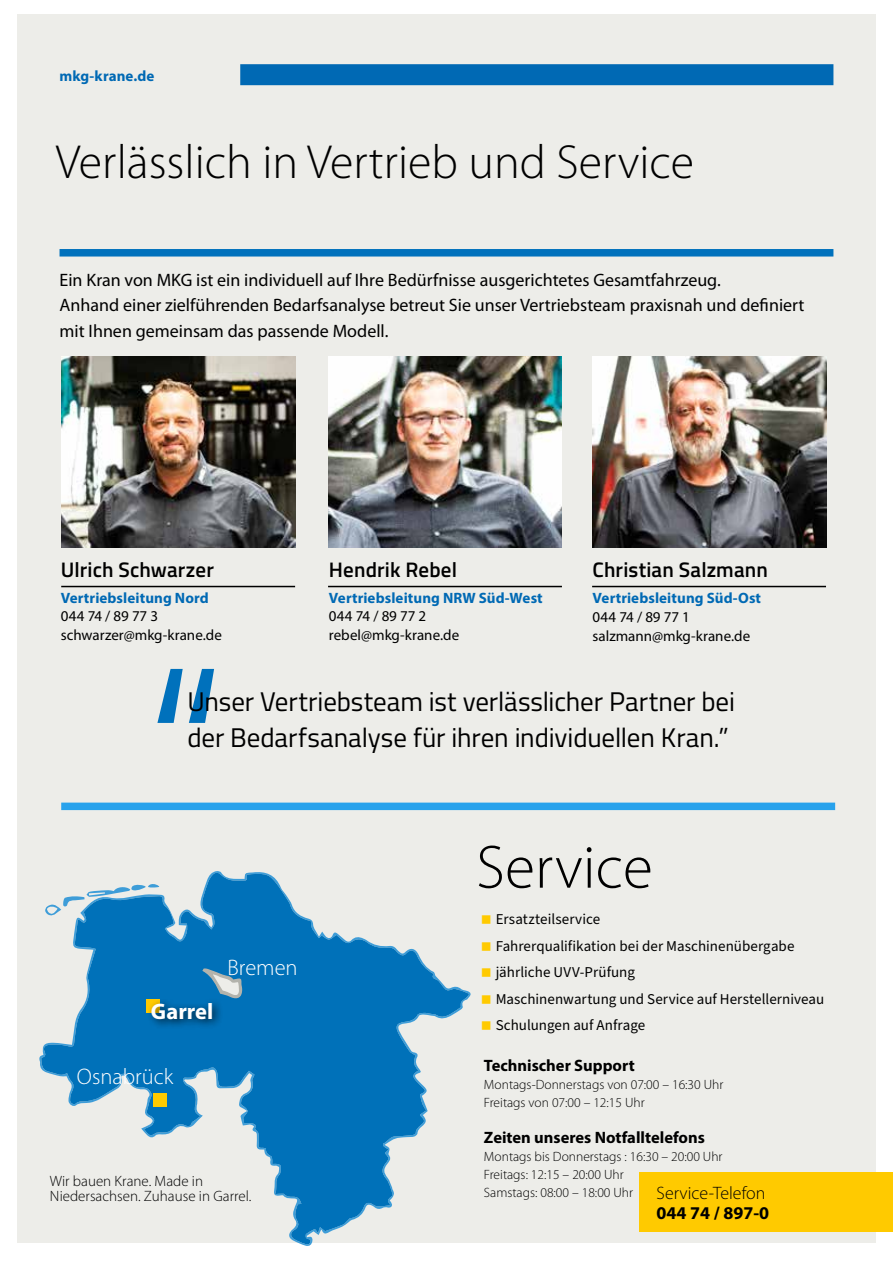
<style>
.page{position:relative;width:893px;height:1263px;background:#fff}
.page>*{position:absolute;margin:0;border:0;box-sizing:border-box;transform-origin:0 0}
.t1{font:300 61.5px "Myriad Pro";color:#000}
.t2{font:300 48px "Myriad Pro";color:#000}
.t3{font:27px/36px "Titillium Web";letter-spacing:-.005em;color:#000}
.t4{font:300 22.5px "Myriad Pro";color:#fff}
.t5{font:700 22.5px "Myriad Pro";color:#fff}
.t6{font:600 21px "Titillium Web";letter-spacing:.005em;color:#000}
.t7{font:18px/25.5px "Myriad Pro";color:#000}
.t8{font:300 18px "Myriad Pro";color:#000}
.t9{font:700 18px "Myriad Pro";color:#000}
.t10{font:700 16.5px "Myriad Pro";color:#000}
.t11{font:15px/26.5px "Source Sans Pro";color:#000}
.t12{font:15px/19px "Myriad Pro";color:#000}
.t13{font:700 15px "Myriad Pro";letter-spacing:.005em;color:#0069b4}
.t14{font:300 15px/15px "Myriad Pro";color:#000}
.t15{font:300 13.5px/18px "Myriad Pro";color:#000}
</style>
<div class="page">
<div style="left:17px;top:14px;width:859px;height:1229px;background:#edede9"></div>
<svg style="left:157px;top:669px;width:57px;height:54px"></svg>
<div style="left:639px;top:1172px;width:254px;height:59px;background:#ffca00"></div>
<img style="left:61px;top:357px;width:234px;height:191px">
<img style="left:328px;top:357px;width:234px;height:191px">
<img style="left:592px;top:357px;width:234px;height:190px">
<svg style="left:41px;top:872px;width:428px;height:373px"></svg>
<svg style="left:201px;top:802px;width:42px;height:290px"></svg>
<div style="left:147px;top:998px;width:76px;height:31px;background:#000;opacity:.75"></div>
<div style="left:153px;top:1093px;width:14px;height:13px;background:#ffca00"></div>
<hr style="left:61px;top:586px;width:234px;height:1px;background:#000">
<hr style="left:328px;top:586px;width:234px;height:1px;background:#000">
<hr style="left:592px;top:586px;width:234px;height:1px;background:#000">
<div style="left:60px;top:249px;width:773px;height:8px;background:#0071bc"></div>
<div style="left:240px;top:64px;width:593px;height:21px;background:#0069b4"></div>
<div style="left:61px;top:803px;width:774px;height:7px;background:#28a2ec"></div>
<p class="t13" style="left:60px;top:66px;width:97px">mkg-krane.de</p>
<h2 class="t2" style="left:56px;top:133px;width:640px">Verlässlich in Vertrieb und Service</h2>
<p class="t7" style="left:60px;top:266px;width:746px">Ein Kran von MKG ist ein individuell auf Ihre Bedürfnisse ausgerichtetes Gesamtfahrzeug.<br>Anhand einer zielführenden Bedarfsanalyse betreut Sie unser Vertriebsteam praxisnah und definiert mit Ihnen gemeinsam das passende Modell.</p>
<p class="t6" style="left:61px;top:553px;width:155px">Ulrich Schwarzer</p>
<p class="t6" style="left:329px;top:553px;width:130px">Hendrik Rebel</p>
<p class="t6" style="left:593px;top:553px;width:177px">Christian Salzmann</p>
<p class="t13" style="left:61px;top:588px;width:150px">Vertriebsleitung Nord</p>
<p class="t13" style="left:329px;top:588px;width:215px">Vertriebsleitung NRW Süd-West</p>
<p class="t13" style="left:593px;top:588px;width:170px">Vertriebsleitung Süd-Ost</p>
<p class="t12" style="left:61px;top:607px;width:163px">044 74 / 89 77 3 schwarzer@mkg-krane.de</p>
<p class="t12" style="left:329px;top:607px;width:132px">044 74 / 89 77 2 rebel@mkg-krane.de</p>
<p class="t12" style="left:593px;top:607px;width:159px">044 74 / 89 77 1 salzmann@mkg-krane.de</p>
<h3 class="t3" style="left:187px;top:682px;width:549px">Unser Vertriebsteam ist verlässlicher Partner bei der Bedarfsanalyse für ihren individuellen Kran.”</h3>
<p class="t5" style="left:151px;top:996px;width:64px">Garrel</p>
<p class="t4" style="left:228px;top:954px;width:72px">Bremen</p>
<p class="t4" style="left:77px;top:1062px;width:98px">Osnabrück</p>
<p class="t14" style="left:50px;top:1173px;width:203px">Wir bauen Krane. Made in<br>Niedersachsen. Zuhause in Garrel.</p>
<h1 class="t1" style="left:476px;top:830px;width:178px">Service</h1>
<p class="t11" style="left:496px;top:906px;width:330px">Ersatzteilservice<br>Fahrerqualifikation bei der Maschinenübergabe jährliche UVV-Prüfung<br>Maschinenwartung und Service auf Herstellerniveau Schulungen auf Anfrage</p>
<p class="t10" style="left:484px;top:1055px;width:152px">Technischer Support</p>
<p class="t15" style="left:484px;top:1075px;width:241px">Montags-Donnerstags von 07:00 – 16:30 Uhr<br>Freitags von 07:00 – 12:15 Uhr</p>
<p class="t10" style="left:484px;top:1127px;width:222px">Zeiten unseres Notfalltelefons</p>
<p class="t15" style="left:484px;top:1147px;width:240px">Montags bis Donnerstags : 16:30 – 20:00 Uhr<br>Freitags: 12:15 – 20:00 Uhr<br>Samstags: 08:00 – 18:00 Uhr</p>
<p class="t8" style="left:657px;top:1182px;width:110px">Service-Telefon</p>
<p class="t9" style="left:657px;top:1201px;width:114px">044 74 / 897-0</p>
</div>
